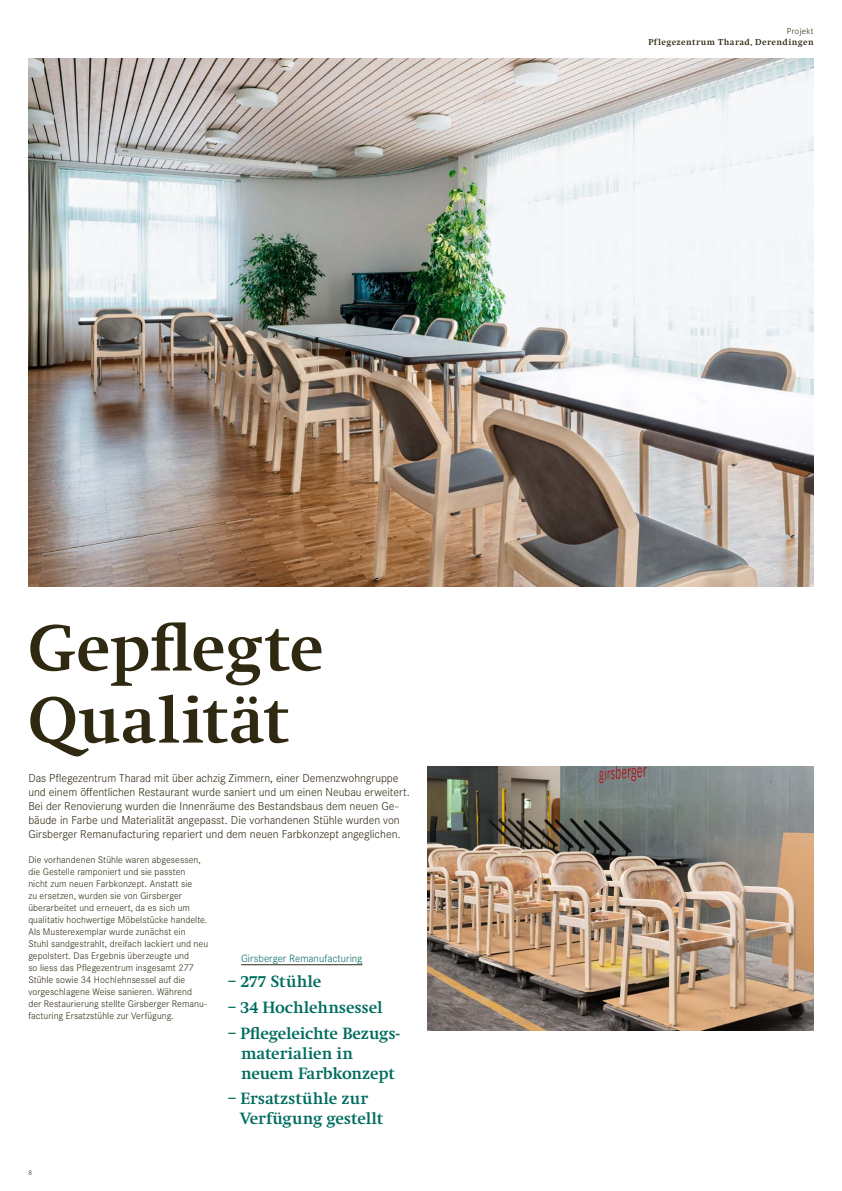
<style>
.page{position:relative;width:842px;height:1191px;background:#fff}
.page>*{position:absolute;margin:0;border:0;box-sizing:border-box;transform-origin:0 0}
.t1{font:700 68px/72px "Swift";letter-spacing:.01em;color:#2f2912}
.t2{font:700 17px/20px "Swift";letter-spacing:-.005em;color:#006d5f}
.t3{font:300 12px/14px "Corporate S";letter-spacing:-.005em;color:#2f2912}
.t4{font:300 11px "Corporate S";color:#006d5f}
.t5{font:300 10px/12px "Corporate S";letter-spacing:.005em;color:#2f2912}
.t6{font:700 9px "Swift";letter-spacing:.05em;color:#2f2912}
.t7{font:300 9px "Corporate S";letter-spacing:.03em;color:#2f2912}
.t8{font:300 7px "Corporate S";color:#2f2912}
</style>
<div class="page">
<img style="left:28px;top:58px;width:786px;height:528px">
<img style="left:427px;top:766px;width:387px;height:264px">
<hr style="left:241px;top:964px;width:121px;height:1px;background:#2f2912">
<h1 class="t1" style="left:28px;top:613px;width:297px">Gepflegte<br>Qualität</h1>
<p class="t3" style="left:28px;top:771px;width:383px">Das Pflegezentrum Tharad mit über achzig Zimmern, einer Demenzwohngruppe und einem öffentlichen Restaurant wurde saniert und um einen Neubau erweitert.<br>Bei der Renovierung wurden die Innenräume des Bestandsbaus dem neuen Ge&shy;bäude in Farbe und Materialität angepasst. Die vorhandenen Stühle wurden von Girsberger Remanufacturing repariert und dem neuen Farbkonzept angeglichen.</p>
<p class="t5" style="left:28px;top:853px;width:181px">Die vorhandenen Stühle waren abgesessen, die Gestelle ramponiert und sie passten<br>nicht zum neuen Farbkonzept. Anstatt sie<br>zu ersetzen, wurden sie von Girsberger überarbeitet und erneuert, da es sich um qualitativ hochwertige Möbelstücke handelte.<br>Als Musterexemplar wurde zunächst ein Stuhl sandgestrahlt, dreifach lackiert und neu gepolstert. Das Ergebnis überzeugte und<br>so liess das Pflegezentrum insgesamt 277<br>Stühle sowie 34 Hochlehnsessel auf die vorgeschlagene Weise sanieren. Während<br>der Restaurierung stellte Girsberger Remanu&shy;facturing Ersatzstühle zur Verfügung.</p>
<p class="t4" style="left:241px;top:952px;width:123px">Girsberger Remanufacturing</p>
<h2 class="t2" style="left:228px;top:972px;width:95px">– 277 Stühle</h2>
<h2 class="t2" style="left:228px;top:997px;width:157px">– 34 Hochlehnsessel</h2>
<h2 class="t2" style="left:241px;top:1023px;width:160px;text-indent:-13px">– Pflegeleichte Bezugs&shy;materialien in neuem Farbkonzept</h2>
<h2 class="t2" style="left:240px;top:1089px;width:144px;text-indent:-13px">– Ersatzstühle zur<br>Verfügung gestellt</h2>
<p class="t8" style="left:28px;top:1168px;width:5px">8</p>
<p class="t7" style="left:787px;top:26px;width:28px">Projekt</p>
<p class="t6" style="left:648px;top:38px;width:167px">Pflegezentrum Tharad, Derendingen</p>
</div>
